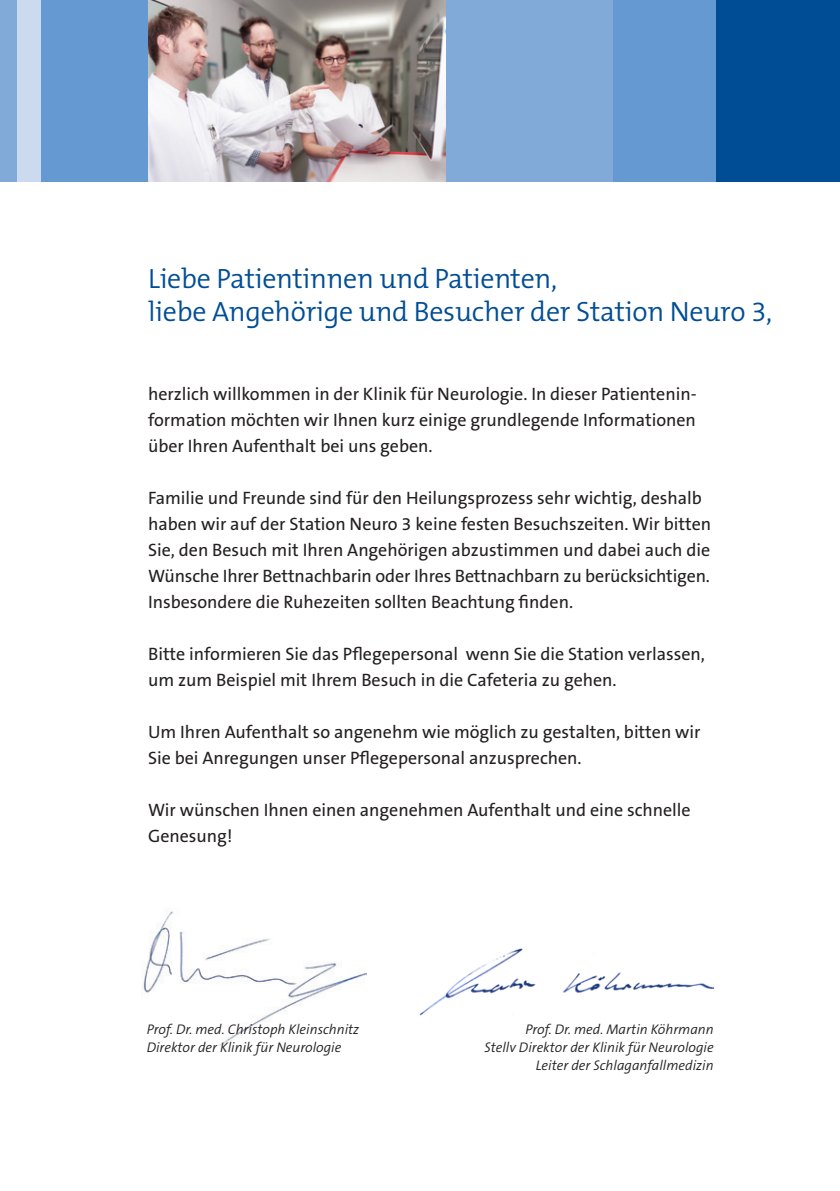
<style>
.page{position:relative;width:840px;height:1191px;background:#fff}
.page>*{position:absolute;margin:0;border:0;box-sizing:border-box;transform-origin:0 0}
.Titel_Headline{font:300 28px "The Mix B4";letter-spacing:-.01em;color:#014d95}
.Titel_Headline-2{font:18px/26px "The Sans B5 Plain";color:#231f20}
.Fließtext{font:italic 300 14px "The Sans B4";color:#231f20}
</style>
<div class="page">
<div style="left:714px;top:0;width:125px;height:181px;background:#014d95"></div>
<div style="left:612px;top:0;width:102px;height:181px;background:#6599d1"></div>
<div style="left:431px;top:0;width:181px;height:181px;background:#81aad9"></div>
<div style="left:0;top:0;width:41px;height:181px;background:#ccdaef"></div>
<div style="left:41px;top:0;width:143px;height:181px;background:#6599d1"></div>
<div style="left:0;top:0;width:17px;height:181px;background:#81aad9"></div>
<img style="left:148px;top:0;width:297px;height:181px">
<img style="left:142px;top:911px;width:224px;height:135px">
<img style="left:420px;top:948px;width:293px;height:68px">
<p class="Titel_Headline" style="left:148px;top:264px;width:410px">Liebe Patientinnen und Patienten,</p>
<p class="Titel_Headline" style="left:148px;top:297px;width:625px">liebe Angehörige und Besucher der Station Neuro 3,</p>
<p class="Titel_Headline-2" style="left:148px;top:381px;width:549px;text-align:justify">herzlich willkommen in der Klinik für Neurologie. In dieser Patientenin&shy;formation möchten wir Ihnen kurz einige grundlegende Informationen über Ihren Aufenthalt bei uns geben.</p>
<p class="Titel_Headline-2" style="left:148px;top:485px;width:564px">Familie und Freunde sind für den Heilungsprozess sehr wichtig, deshalb haben wir auf der Station Neuro 3 keine festen Besuchszeiten. Wir bitten Sie, den Besuch mit Ihren Angehörigen abzustimmen und dabei auch die Wünsche Ihrer Bettnachbarin oder Ihres Bettnachbarn zu berücksichtigen.<br>Insbesondere die Ruhezeiten sollten Beachtung finden.</p>
<p class="Titel_Headline-2" style="left:148px;top:641px;width:558px">Bitte informieren Sie das Pflegepersonal wenn Sie die Station verlassen, um zum Beispiel mit Ihrem Besuch in die Cafeteria zu gehen.</p>
<p class="Titel_Headline-2" style="left:148px;top:719px;width:553px">Um Ihren Aufenthalt so angenehm wie möglich zu gestalten, bitten wir<br>Sie bei Anregungen unser Pflegepersonal anzusprechen.</p>
<p class="Titel_Headline-2" style="left:148px;top:797px;width:544px">Wir wünschen Ihnen einen angenehmen Aufenthalt und eine schnelle<br>Genesung!</p>
<p class="Fließtext" style="left:147px;top:1022px;width:214px">Prof. Dr. med. Christoph Kleinschnitz</p>
<p class="Fließtext" style="left:147px;top:1040px;width:196px">Direktor der Klinik für Neurologie</p>
<p class="Fließtext" style="left:525px;top:1022px;width:190px">Prof. Dr. med. Martin Köhrmann</p>
<p class="Fließtext" style="left:484px;top:1040px;width:231px">Stellv Direktor der Klinik für Neurologie</p>
<p class="Fließtext" style="left:535px;top:1058px;width:179px">Leiter der Schlaganfallmedizin</p>
</div>
